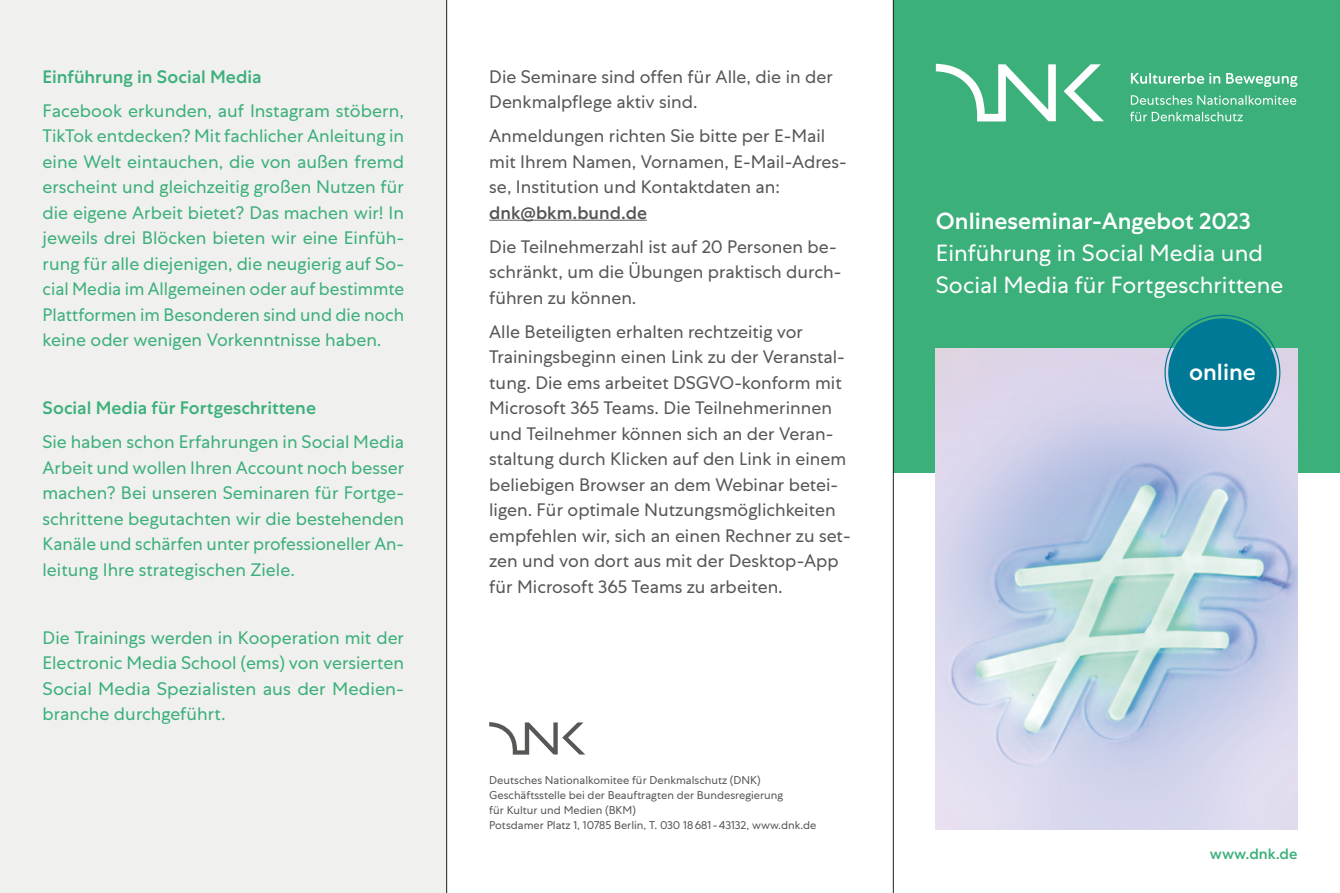
<style>
.page{position:relative;width:1340px;height:893px;background:#fff}
.page>*{position:absolute;margin:0;border:0;box-sizing:border-box;transform-origin:0 0}
.t1{font:23.25px/31.5px "Centra No 1";color:#fff}
.t2{font:500 23.25px "Centra No 1";color:#fff}
.t3{font:18px/25.5px "Centra No 1";color:#3cb07a;text-align:justify}
.t4{font:18px/25.5px "Centra No 1";color:#575756}
.t5{font:500 18px "Centra No 1";color:#3cb07a}
.t6{font:500 18px "Centra No 1";color:#575756}
.t7{font:500 15px "Centra No 1";color:#3cb07a}
.t8{font:11.25px/15px "Centra No 1";color:#575756}
</style>
<div class="page">
<div style="left:0;top:0;width:446px;height:893px;background:#f0f0ef"></div>
<svg style="left:489px;top:722px;width:96px;height:33px"></svg>
<div style="left:893px;top:0;width:446px;height:472px;background:#3cb07a"></div>
<svg style="left:1130px;top:112px;width:112px;height:9px"></svg>
<svg style="left:1130px;top:95px;width:166px;height:10px"></svg>
<svg style="left:1130px;top:73px;width:167px;height:14px"></svg>
<svg style="left:935px;top:64px;width:168px;height:57px"></svg>
<img style="left:935px;top:349px;width:362px;height:480px">
<div style="left:1168px;top:318px;width:108px;height:109px;background:#007996;border-radius:50%"></div>
<hr style="left:446px;top:0;width:1px;height:893px;background:#1d1d1b">
<hr style="left:893px;top:0;width:1px;height:893px;background:#1d1d1b">
<hr style="left:489px;top:220px;width:158px;height:1px;background:#575756">
<p class="t5" style="left:43px;top:66px;width:220px">Einführung in Social Media</p>
<p class="t3" style="left:43px;top:98px;width:363px">Facebook erkunden, auf Instagram stöbern, TikTok entdecken? Mit fachlicher Anleitung in eine Welt eintauchen, die von außen fremd erscheint und gleichzeitig großen Nutzen für die eigene Arbeit bietet? Das machen wir! In jeweils drei Blöcken bieten wir eine Einfüh&shy;rung für alle diejenigen, die neugierig auf So&shy;cial Media im Allgemeinen oder auf bestimmte Plattformen im Besonderen sind und die noch keine oder wenigen Vorkenntnisse haben.</p>
<p class="t5" style="left:43px;top:398px;width:275px">Social Media für Fortgeschrittene</p>
<p class="t3" style="left:43px;top:429px;width:363px">Sie haben schon Erfahrungen in Social Media Arbeit und wollen Ihren Account noch besser machen? Bei unseren Seminaren für Fortge&shy;schrittene begutachten wir die bestehenden Kanäle und schärfen unter professioneller An&shy;leitung Ihre strategischen Ziele.</p>
<p class="t3" style="left:43px;top:625px;width:363px">Die Trainings werden in Kooperation mit der Electronic Media School (ems) von versierten Social Media Spezialisten aus der Medien&shy;branche durchgeführt.</p>
<p class="t4" style="left:489px;top:64px;width:345px">Die Seminare sind offen für Alle, die in der<br>Denkmalpflege aktiv sind.</p>
<p class="t4" style="left:489px;top:123px;width:359px">Anmeldungen richten Sie bitte per E-Mail mit Ihrem Namen, Vornamen, E-Mail-Adres&shy;se, Institution und Kontaktdaten an:</p>
<p class="t6" style="left:489px;top:202px;width:159px">dnk@bkm.bund.de</p>
<p class="t4" style="left:489px;top:234px;width:353px">Die Teilnehmerzahl ist auf 20 Personen be&shy;schränkt, um die Übungen praktisch durch&shy;führen zu können.</p>
<p class="t4" style="left:489px;top:319px;width:363px">Alle Beteiligten erhalten rechtzeitig vor Trainingsbeginn einen Link zu der Veranstal&shy;tung. Die ems arbeitet DSGVO-konform mit Microsoft 365 Teams. Die Teilnehmerinnen und Teilnehmer können sich an der Veran&shy;staltung durch Klicken auf den Link in einem beliebigen Browser an dem Webinar betei&shy;ligen. Für optimale Nutzungsmöglichkeiten empfehlen wir, sich an einen Rechner zu set&shy;zen und von dort aus mit der Desktop-App für Microsoft 365 Teams zu arbeiten.</p>
<p class="t8" style="left:489px;top:773px;width:329px">Deutsches Nationalkomitee für Denkmalschutz (DNK)<br>Geschäftsstelle bei der Beauftragten der Bundesregierung<br>für Kultur und Medien (BKM)<br>Potsdamer Platz 1, 10785 Berlin, T. 030 18681 -43132, www.dnk.de</p>
<p class="t2" style="left:935px;top:208px;width:316px">Onlineseminar-Angebot 2023</p>
<p class="t1" style="left:935px;top:237px;width:349px">Einführung in Social Media und<br>Social Media für Fortgeschrittene</p>
<p class="t2" style="left:1189px;top:358px;width:68px">online</p>
<p class="t7" style="left:1209px;top:845px;width:89px">www.dnk.de</p>
</div>
